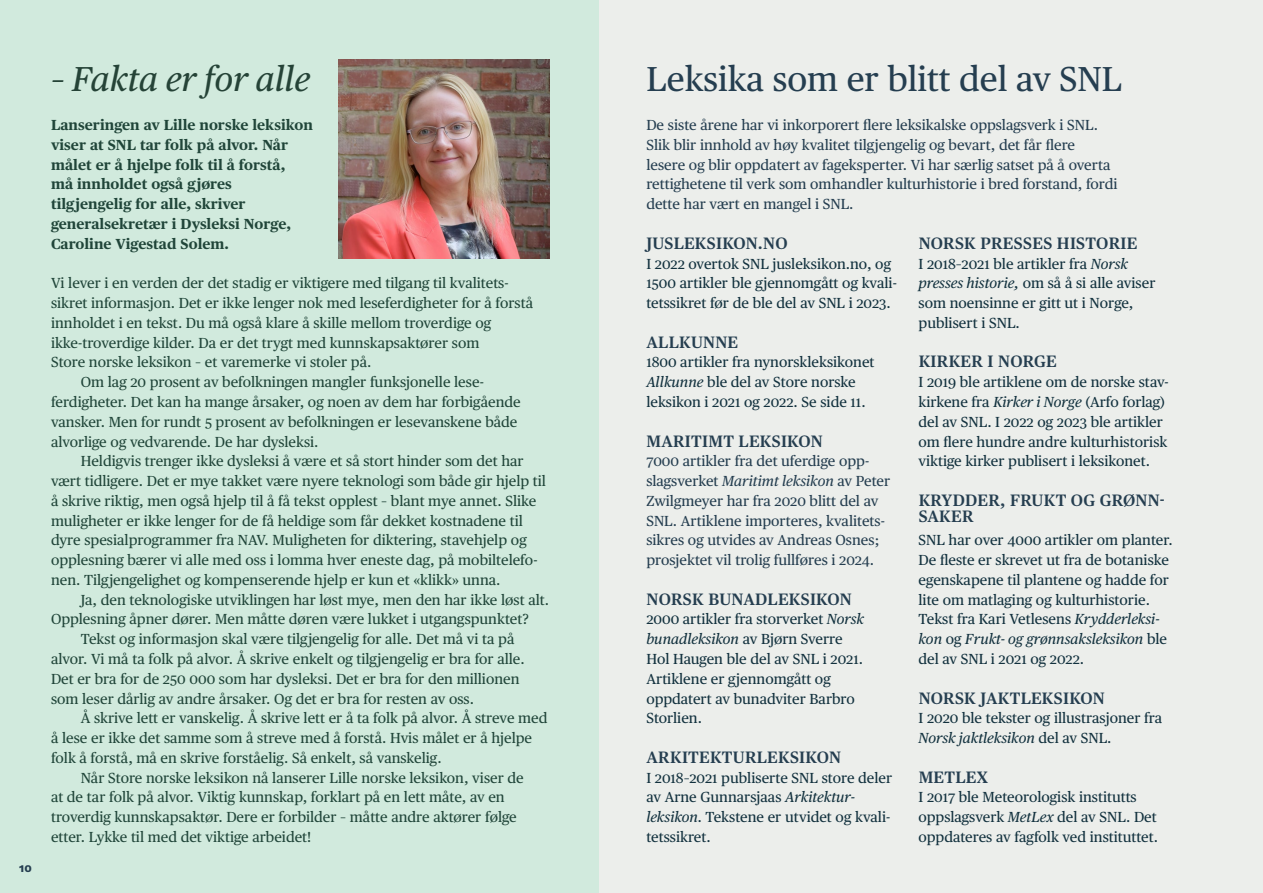
<style>
.page{position:relative;width:1263px;height:893px;background:#eceeeb}
.page>*{position:absolute;margin:0;border:0;box-sizing:border-box;transform-origin:0 0}
.t1{font:34.5px "Publico Text";color:#253e50}
.t2{font:italic 34.5px "Publico Text";color:#254337}
.t3{font:600 16.5px/16.5px "Publico Text";letter-spacing:.015em;color:#253e50}
.t4{font:14.55px "Publico Text";color:#204539}
.t5{font:14.55px/19.8px "Publico Text";color:#12313e}
.t6{font:14.55px/19.8px "Publico Text";color:#253e50}
.t7{font:700 14.55px/19.8px "Publico Text";color:#204539}
.t8{font:700 12px "Work Sans";color:#253e50}
.s1{font-style:italic}
</style>
<div class="page">
<div style="left:0;top:0;width:598px;height:893px;background:#d1eadd"></div>
<img style="left:338px;top:60px;width:212px;height:198px">
<p class="t8" style="left:19px;top:859px;width:14px">10</p>
<h1 class="t2" style="left:51px;top:53px;width:261px">– Fakta er for alle</h1>
<h1 class="t1" style="left:646px;top:53px;width:477px">Leksika som er blitt del av SNL</h1>
<p class="t7" style="left:51px;top:114px;width:263px">Lanseringen av Lille norske leksikon viser at SNL tar folk på alvor. Når målet er å hjelpe folk til å forstå,<br>må innholdet også gjøres tilgjengelig for alle, skriver generalsekretær i Dysleksi Norge,<br>Caroline Vigestad Solem.</p>
<p class="t4" style="left:51px;top:272px;width:459px">Vi lever i en verden der det stadig er viktigere med tilgang til kvalitets-</p>
<p class="t4" style="left:51px;top:292px;width:484px">sikret informasjon. Det er ikke lenger nok med leseferdigheter for å forstå</p>
<p class="t4" style="left:51px;top:312px;width:442px">innholdet i en tekst. Du må også klare å skille mellom troverdige og</p>
<p class="t4" style="left:51px;top:332px;width:430px">ikke-troverdige kilder. Da er det trygt med kunnskapsaktører som</p>
<p class="t4" style="left:51px;top:351px;width:322px">Store norske leksikon – et varemerke vi stoler på.</p>
<p class="t4" style="left:81px;top:371px;width:405px">Om lag 20 prosent av befolkningen mangler funksjonelle lese-</p>
<p class="t4" style="left:51px;top:391px;width:471px">ferdigheter. Det kan ha mange årsaker, og noen av dem har forbigående</p>
<p class="t4" style="left:51px;top:411px;width:468px">vansker. Men for rundt 5 prosent av befolkningen er lesevanskene både</p>
<p class="t4" style="left:51px;top:430px;width:269px">alvorlige og vedvarende. De har dysleksi.</p>
<p class="t4" style="left:81px;top:450px;width:444px">Heldigvis trenger ikke dysleksi å være et så stort hinder som det har</p>
<p class="t4" style="left:51px;top:470px;width:496px">vært tidligere. Det er mye takket være nyere teknologi som både gir hjelp til</p>
<p class="t4" style="left:51px;top:490px;width:487px">å skrive riktig, men også hjelp til å få tekst opplest – blant mye annet. Slike</p>
<p class="t4" style="left:51px;top:510px;width:473px">muligheter er ikke lenger for de få heldige som får dekket kostnadene til</p>
<p class="t4" style="left:51px;top:529px;width:477px">dyre spesialprogrammer fra NAV. Muligheten for diktering, stavehjelp og</p>
<p class="t4" style="left:51px;top:549px;width:488px">opplesning bærer vi alle med oss i lomma hver eneste dag, på mobiltelefo-</p>
<p class="t4" style="left:51px;top:569px;width:451px">nen. Tilgjengelighet og kompenserende hjelp er kun et «klikk» unna.</p>
<p class="t4" style="left:81px;top:589px;width:470px">Ja, den teknologiske utviklingen har løst mye, men den har ikke løst alt.</p>
<p class="t4" style="left:51px;top:608px;width:479px">Opplesning åpner dører. Men måtte døren være lukket i utgangspunktet?</p>
<p class="t4" style="left:81px;top:628px;width:435px">Tekst og informasjon skal være tilgjengelig for alle. Det må vi ta på</p>
<p class="t4" style="left:51px;top:648px;width:475px">alvor. Vi må ta folk på alvor. Å skrive enkelt og tilgjengelig er bra for alle.</p>
<p class="t4" style="left:51px;top:668px;width:470px">Det er bra for de 250 000 som har dysleksi. Det er bra for den millionen</p>
<p class="t4" style="left:51px;top:687px;width:425px">som leser dårlig av andre årsaker. Og det er bra for resten av oss.</p>
<p class="t4" style="left:81px;top:707px;width:468px">Å skrive lett er vanskelig. Å skrive lett er å ta folk på alvor. Å streve med</p>
<p class="t4" style="left:51px;top:727px;width:483px">å lese er ikke det samme som å streve med å forstå. Hvis målet er å hjelpe</p>
<p class="t4" style="left:51px;top:747px;width:392px">folk å forstå, må en skrive forståelig. Så enkelt, så vanskelig.</p>
<p class="t4" style="left:81px;top:767px;width:444px">Når Store norske leksikon nå lanserer Lille norske leksikon, viser de</p>
<p class="t4" style="left:51px;top:786px;width:455px">at de tar folk på alvor. Viktig kunnskap, forklart på en lett måte, av en</p>
<p class="t4" style="left:51px;top:806px;width:467px">troverdig kunnskapsaktør. Dere er forbilder – måtte andre aktører følge</p>
<p class="t4" style="left:51px;top:826px;width:262px">etter. Lykke til med det viktige arbeidet!</p>
<p class="t6" style="left:646px;top:114px;width:473px">De siste årene har vi inkorporert flere leksikalske oppslagsverk i SNL.<br>Slik blir innhold av høy kvalitet tilgjengelig og bevart, det får flere lesere og blir oppdatert av fageksperter. Vi har særlig satset på å overta rettighetene til verk som omhandler kulturhistorie i bred forstand, fordi dette har vært en mangel i SNL.</p>
<p class="t3" style="left:919px;top:234px;width:220px">NORSK PRESSES HISTORIE</p>
<p class="t5" style="left:918px;top:253px;width:238px">I 2018–2021 ble artikler fra <span class="s1">Norsk presses historie,</span> om så å si alle aviser som noensinne er gitt ut i Norge, publisert i SNL.</p>
<p class="t3" style="left:919px;top:352px;width:140px">KIRKER I NORGE</p>
<p class="t5" style="left:918px;top:371px;width:251px">I 2019 ble artiklene om de norske stav&shy;kirkene fra <span class="s1">Kirker i Norge</span> (Arfo forlag) del av SNL. I 2022 og 2023 ble artikler om flere hundre andre kulturhistorisk viktige kirker publisert i leksikonet.</p>
<p class="t3" style="left:919px;top:491px;width:248px">KRYDDER, FRUKT OG GRØNN-<br>SAKER</p>
<p class="t5" style="left:918px;top:529px;width:256px">SNL har over 4000 artikler om planter.<br>De fleste er skrevet ut fra de botaniske egenskapene til plantene og hadde for lite om matlaging og kulturhistorie.<br>Tekst fra Kari Vetlesens <span class="s1">Krydderleksi&shy;kon</span> og <span class="s1">Frukt- og grønnsaksleksikon</span> ble del av SNL i 2021 og 2022.</p>
<p class="t3" style="left:919px;top:688px;width:188px">NORSK JAKTLEKSIKON</p>
<p class="t5" style="left:918px;top:707px;width:245px">I 2020 ble tekster og illustrasjoner fra<br><span class="s1">Norsk jaktleksikon</span> del av SNL.</p>
<p class="t3" style="left:919px;top:767px;width:71px">METLEX</p>
<p class="t5" style="left:918px;top:786px;width:241px">I 2017 ble Meteorologisk institutts oppslagsverk <span class="s1">MetLex</span> del av SNL. Det oppdateres av fagfolk ved instituttet.</p>
<p class="t3" style="left:646px;top:234px;width:143px">JUSLEKSIKON.NO</p>
<p class="t5" style="left:646px;top:253px;width:252px">I 2022 overtok SNL jusleksikon.no, og<br>1500 artikler ble gjennomgått og kvali&shy;tetssikret før de ble del av SNL i 2023.</p>
<p class="t3" style="left:646px;top:332px;width:93px">ALLKUNNE</p>
<p class="t5" style="left:646px;top:352px;width:230px">1800 artikler fra nynorskleksikonet<br><span class="s1">Allkunne</span> ble del av Store norske leksikon i 2021 og 2022. Se side 11.</p>
<p class="t3" style="left:646px;top:431px;width:178px">MARITIMT LEKSIKON</p>
<p class="t6" style="left:646px;top:450px;width:245px">7000 artikler fra det uferdige opp&shy;slagsverket <span class="s1">Maritimt leksikon</span> av Peter Zwilgmeyer har fra 2020 blitt del av SNL. Artiklene importeres, kvalitets&shy;sikres og utvides av Andreas Osnes; prosjektet vil trolig fullføres i 2024.</p>
<p class="t3" style="left:646px;top:590px;width:207px">NORSK BUNADLEKSIKON</p>
<p class="t5" style="left:646px;top:609px;width:219px">2000 artikler fra storverket <span class="s1">Norsk bunadleksikon</span> av Bjørn Sverre<br>Hol Haugen ble del av SNL i 2021.<br>Artiklene er gjennomgått og oppdatert av bunadviter Barbro<br>Storlien.</p>
<p class="t3" style="left:646px;top:748px;width:196px">ARKITEKTURLEKSIKON</p>
<p class="t5" style="left:646px;top:767px;width:247px">I 2018–2021 publiserte SNL store deler av Arne Gunnarsjaas <span class="s1">Arkitektur&shy;leksikon.</span> Tekstene er utvidet og kvali&shy;tetssikret.</p>
</div>
